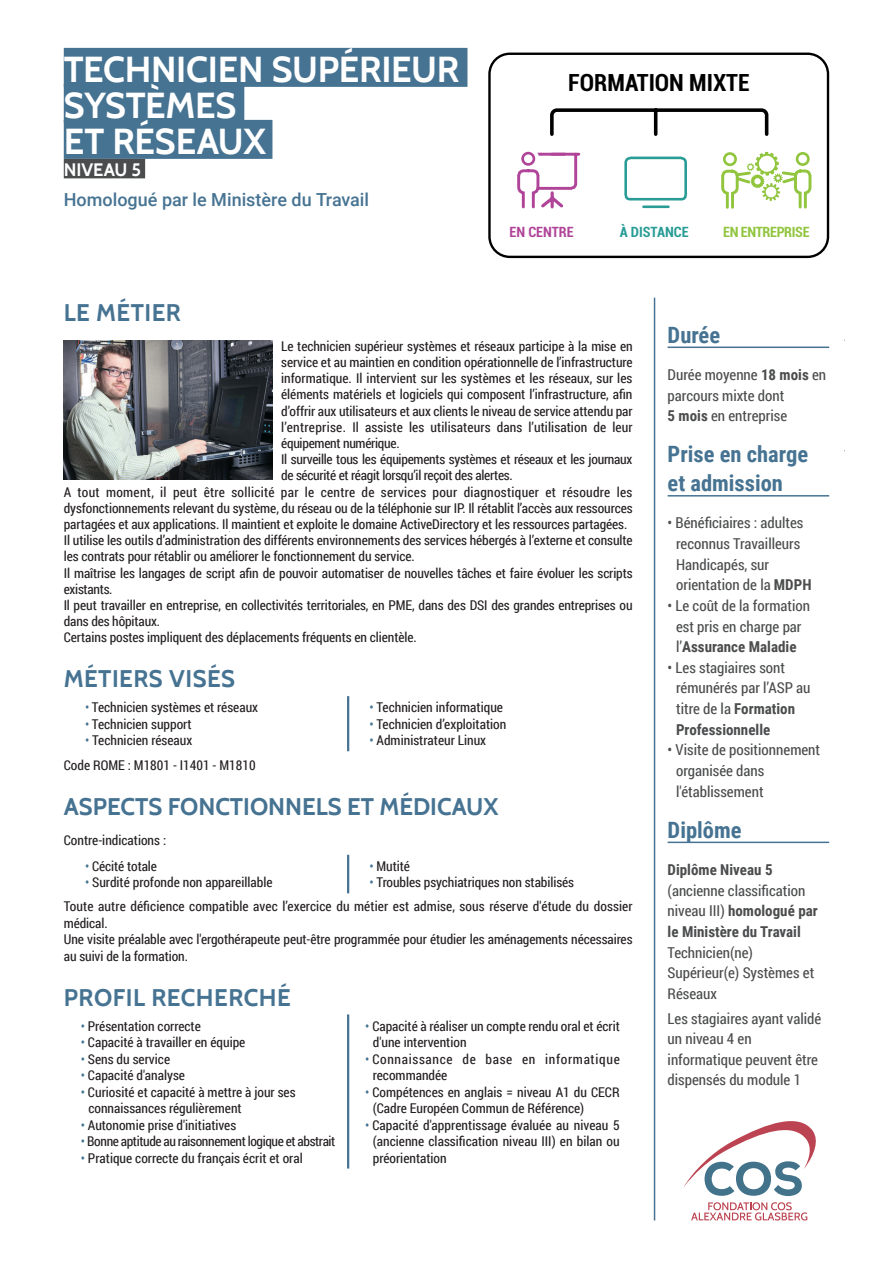
<style>
.page{position:relative;width:893px;height:1263px;background:#fff}
.page>*{position:absolute;margin:0;border:0;box-sizing:border-box;transform-origin:0 0}
.t1{font:700 36px/36px "Cabin";letter-spacing:-.01em;color:#fff}
.t2{font:700 24px "Cabin";letter-spacing:.015em;color:#467392}
.t3{font:700 condensed 23.85px "Roboto";color:#000001}
.t4{font:700 22.5px/28.8px "Roboto Condensed";color:#467392}
.t5{font:500 18px "Roboto";color:#467392}
.t6{font:700 18px "Cabin";letter-spacing:-.005em;color:#fff}
.t7{font:15px/20.7px "Roboto Condensed";color:#4b4c4d}
.t8{font:700 15px "Roboto Condensed";color:#4b4c4d}
.t9{font:700 condensed 14.4px "Roboto";letter-spacing:-.025em;color:#90c53d}
.t10{font:700 condensed 14.4px "Roboto";color:#289c95}
.t11{font:700 condensed 14.4px "Roboto";color:#b04498}
.t12{font:13.5px/16.5px "Roboto Condensed";letter-spacing:-.005em;color:#231f20}
.t13{font:13.5px "Roboto Condensed";letter-spacing:.02em;color:#231f20}
.t14{font:13.5px "Roboto Condensed";letter-spacing:-.03em;color:#231f20}
.t15{font:13.5px/16.5px "Roboto Condensed";letter-spacing:.05em;color:#231f20}
.s1{color:#467392}
.s2{font-weight:700}
</style>
<div class="page">
<div style="left:64px;top:48px;width:403px;height:39px;background:#467392"></div>
<div style="left:64px;top:84px;width:180px;height:39px;background:#467392"></div>
<div style="left:64px;top:120px;width:208px;height:39px;background:#467392"></div>
<div style="left:64px;top:159px;width:81px;height:19px;background:#4b4c4d"></div>
<hr style="left:654px;top:298px;width:1px;height:922px;background:#467392">
<hr style="left:668px;top:347px;width:161px;height:1px;background:#467392">
<hr style="left:668px;top:495px;width:161px;height:2px;background:#467392">
<hr style="left:668px;top:842px;width:161px;height:1px;background:#467392">
<svg style="left:691px;top:1202px;width:116px;height:18px"></svg>
<svg style="left:683px;top:1121px;width:133px;height:75px"></svg>
<hr style="left:347px;top:696px;width:2px;height:55px;background:#467392">
<img style="left:64px;top:340px;width:209px;height:139px">
<div style="left:488px;top:53px;width:341px;height:205px;border:2px solid #000001;border-radius:20px"></div>
<svg style="left:517px;top:151px;width:64px;height:58px"></svg>
<svg style="left:624px;top:156px;width:64px;height:45px"></svg>
<hr style="left:643px;top:205px;width:25px;height:3px;background:#289c95">
<svg style="left:550px;top:108px;width:219px;height:28px"></svg>
<svg style="left:721px;top:152px;width:91px;height:57px"></svg>
<hr style="left:347px;top:855px;width:2px;height:38px;background:#467392">
<hr style="left:347px;top:1014px;width:2px;height:154px;background:#467392">
<h1 class="t1" style="left:64px;top:52px;width:397px">TECHNICIEN SUPÉRIEUR<br>SYSTÈMES<br>ET RÉSEAUX</h1>
<h3 class="t6" style="left:64px;top:159px;width:79px">NIVEAU 5</h3>
<h3 class="t5" style="left:64px;top:187px;width:307px">Homologué par le Ministère du Travail</h3>
<h2 class="t2" style="left:64px;top:298px;width:119px">LE MÉTIER</h2>
<h3 class="t3" style="left:568px;top:65px;width:183px">FORMATION MIXTE</h3>
<p class="t11" style="left:509px;top:222px;width:66px">EN CENTRE</p>
<p class="t10" style="left:620px;top:222px;width:71px">À DISTANCE</p>
<p class="t9" style="left:723px;top:222px;width:88px">EN ENTREPRISE</p>
<p class="t12" style="left:281px;top:337px;width:353px">Le technicien supérieur systèmes et réseaux participe à la mise en</p>
<p class="t12" style="left:281px;top:353px;width:353px">service et au maintien en condition opérationnelle de l’infrastructure</p>
<p class="t12" style="left:281px;top:370px;width:353px">informatique. Il intervient sur les systèmes et les réseaux, sur les</p>
<p class="t12" style="left:281px;top:386px;width:353px">éléments matériels et logiciels qui composent l’infrastructure, afin</p>
<p class="t12" style="left:281px;top:402px;width:353px">d’offrir aux utilisateurs et aux clients le niveau de service attendu par</p>
<p class="t12" style="left:281px;top:418px;width:353px">l’entreprise. Il assiste les utilisateurs dans l’utilisation de leur</p>
<p class="t12" style="left:281px;top:434px;width:120px">équipement numérique.</p>
<p class="t12" style="left:281px;top:451px;width:353px">Il surveille tous les équipements systèmes et réseaux et les journaux</p>
<p class="t12" style="left:281px;top:467px;width:233px">de sécurité et réagit lorsqu’il reçoit des alertes.</p>
<p class="t13" style="left:64px;top:482px;width:570px">A tout moment, il peut être sollicité par le centre de services pour diagnostiquer et résoudre les</p>
<p class="t12" style="left:64px;top:499px;width:570px">dysfonctionnements relevant du système, du réseau ou de la téléphonie sur IP. Il rétablit l’accès aux ressources</p>
<p class="t12" style="left:64px;top:515px;width:565px">partagées et aux applications. Il maintient et exploite le domaine ActiveDirectory et les ressources partagées.</p>
<p class="t12" style="left:64px;top:532px;width:570px">Il utilise les outils d’administration des différents environnements des services hébergés à l’externe et consulte</p>
<p class="t12" style="left:64px;top:548px;width:352px">les contrats pour rétablir ou améliorer le fonctionnement du service.</p>
<p class="t12" style="left:64px;top:564px;width:570px">Il maîtrise les langages de script afin de pouvoir automatiser de nouvelles tâches et faire évoluer les scripts</p>
<p class="t12" style="left:64px;top:580px;width:50px">existants.</p>
<p class="t12" style="left:64px;top:596px;width:570px">Il peut travailler en entreprise, en collectivités territoriales, en PME, dans des DSI des grandes entreprises ou</p>
<p class="t12" style="left:64px;top:613px;width:98px">dans des hôpitaux.</p>
<p class="t12" style="left:64px;top:629px;width:355px">Certains postes impliquent des déplacements fréquents en clientèle.</p>
<h2 class="t2" style="left:64px;top:664px;width:173px">MÉTIERS VISÉS</h2>
<p class="t12" style="left:85px;top:699px;width:175px"><span class="s1">•</span> Technicien systèmes et réseaux</p>
<p class="t12" style="left:85px;top:715px;width:108px"><span class="s1">•</span> Technicien support</p>
<p class="t12" style="left:85px;top:732px;width:109px"><span class="s1">•</span> Technicien réseaux</p>
<p class="t12" style="left:369px;top:699px;width:135px"><span class="s1">•</span> Technicien informatique</p>
<p class="t12" style="left:369px;top:715px;width:138px"><span class="s1">•</span> Technicien d’exploitation</p>
<p class="t12" style="left:369px;top:732px;width:118px"><span class="s1">•</span> Administrateur Linux</p>
<p class="t12" style="left:64px;top:756px;width:193px">Code ROME : M1801 - I1401 - M1810</p>
<h2 class="t2" style="left:64px;top:792px;width:436px">ASPECTS FONCTIONNELS ET MÉDICAUX</h2>
<p class="t12" style="left:64px;top:831px;width:104px">Contre-indications :</p>
<p class="t12" style="left:85px;top:857px;width:74px"><span class="s1">•</span> Cécité totale</p>
<p class="t12" style="left:85px;top:874px;width:189px"><span class="s1">•</span> Surdité profonde non appareillable</p>
<p class="t12" style="left:369px;top:857px;width:42px"><span class="s1">•</span> Mutité</p>
<p class="t12" style="left:369px;top:874px;width:206px"><span class="s1">•</span> Troubles psychiatriques non stabilisés</p>
<p class="t12" style="left:64px;top:897px;width:570px">Toute autre déficience compatible avec l’exercice du métier est admise, sous réserve d'étude du dossier médical.<br>Une visite préalable avec l'ergothérapeute peut-être programmée pour étudier les aménagements nécessaires au suivi de la formation.</p>
<h2 class="t2" style="left:64px;top:982px;width:229px">PROFIL RECHERCHÉ</h2>
<p class="t12" style="left:81px;top:1017px;width:122px"><span class="s1">•</span> Présentation correcte</p>
<p class="t12" style="left:81px;top:1033px;width:166px"><span class="s1">•</span> Capacité à travailler en équipe</p>
<p class="t12" style="left:81px;top:1050px;width:91px"><span class="s1">•</span> Sens du service</p>
<p class="t12" style="left:81px;top:1066px;width:106px"><span class="s1">•</span> Capacité d'analyse</p>
<p class="t12" style="left:88px;top:1083px;width:209px;text-indent:-8px"><span class="s1">•</span> Curiosité et capacité à mettre à jour ses connaissances régulièrement</p>
<p class="t12" style="left:81px;top:1116px;width:157px"><span class="s1">•</span> Autonomie prise d'initiatives</p>
<p class="t14" style="left:81px;top:1132px;width:256px"><span class="s1">•</span> Bonne aptitude au raisonnement logique et abstrait</p>
<p class="t12" style="left:81px;top:1149px;width:223px"><span class="s1">•</span> Pratique correcte du français écrit et oral</p>
<p class="t12" style="left:373px;top:1017px;width:249px;text-indent:-8px"><span class="s1">•</span> Capacité à réaliser un compte rendu oral et écrit d'une intervention</p>
<p class="t15" style="left:373px;top:1050px;width:248px;text-indent:-8px"><span class="s1">•</span> Connaissance de base en informatique recommandée</p>
<p class="t12" style="left:373px;top:1083px;width:248px;text-indent:-8px"><span class="s1">•</span> Compétences en anglais = niveau A1 du CECR (Cadre Européen Commun de Référence)</p>
<p class="t12" style="left:373px;top:1116px;width:248px;text-align:justify;text-indent:-8px"><span class="s1">•</span> Capacité d'apprentissage évaluée au niveau 5 (ancienne classification niveau III) en bilan ou préorientation</p>
<h3 class="t4" style="left:668px;top:320px;width:54px">Durée</h3>
<p class="t7" style="left:668px;top:364px;width:160px">Durée moyenne <span class="s2">18 mois</span> en parcours mixte dont<br><span class="s2">5 mois</span> en entreprise</p>
<h3 class="t4" style="left:668px;top:439px;width:142px">Prise en charge et admission</h3>
<p class="t7" style="left:676px;top:512px;width:137px;text-indent:-8px">• Bénéficiaires : adultes reconnus Travailleurs<br>Handicapés, sur orientation de la <span class="s2">MDPH</span></p>
<p class="t7" style="left:668px;top:595px;width:144px;text-align:center">• Le coût de la formation est pris en charge par l’<span class="s2">Assurance Maladie</span></p>
<p class="t7" style="left:676px;top:657px;width:136px;text-indent:-8px">• Les stagiaires sont rémunérés par l’ASP au titre de la <span class="s2">Formation<br>Professionnelle</span></p>
<p class="t7" style="left:676px;top:739px;width:146px;text-indent:-8px">• Visite de positionnement organisée dans l'établissement</p>
<h3 class="t4" style="left:668px;top:815px;width:75px">Diplôme</h3>
<p class="t8" style="left:668px;top:859px;width:106px">Diplôme Niveau 5</p>
<p class="t7" style="left:668px;top:879px;width:152px">(ancienne classification niveau III) <span class="s2">homologué par le Ministère du Travail</span></p>
<p class="t7" style="left:668px;top:941px;width:148px">Technicien(ne)<br>Supérieur(e) Systèmes et<br>Réseaux</p>
<p class="t7" style="left:668px;top:1007px;width:155px">Les stagiaires ayant validé un niveau 4 en informatique peuvent être dispensés du module 1</p>
</div>
